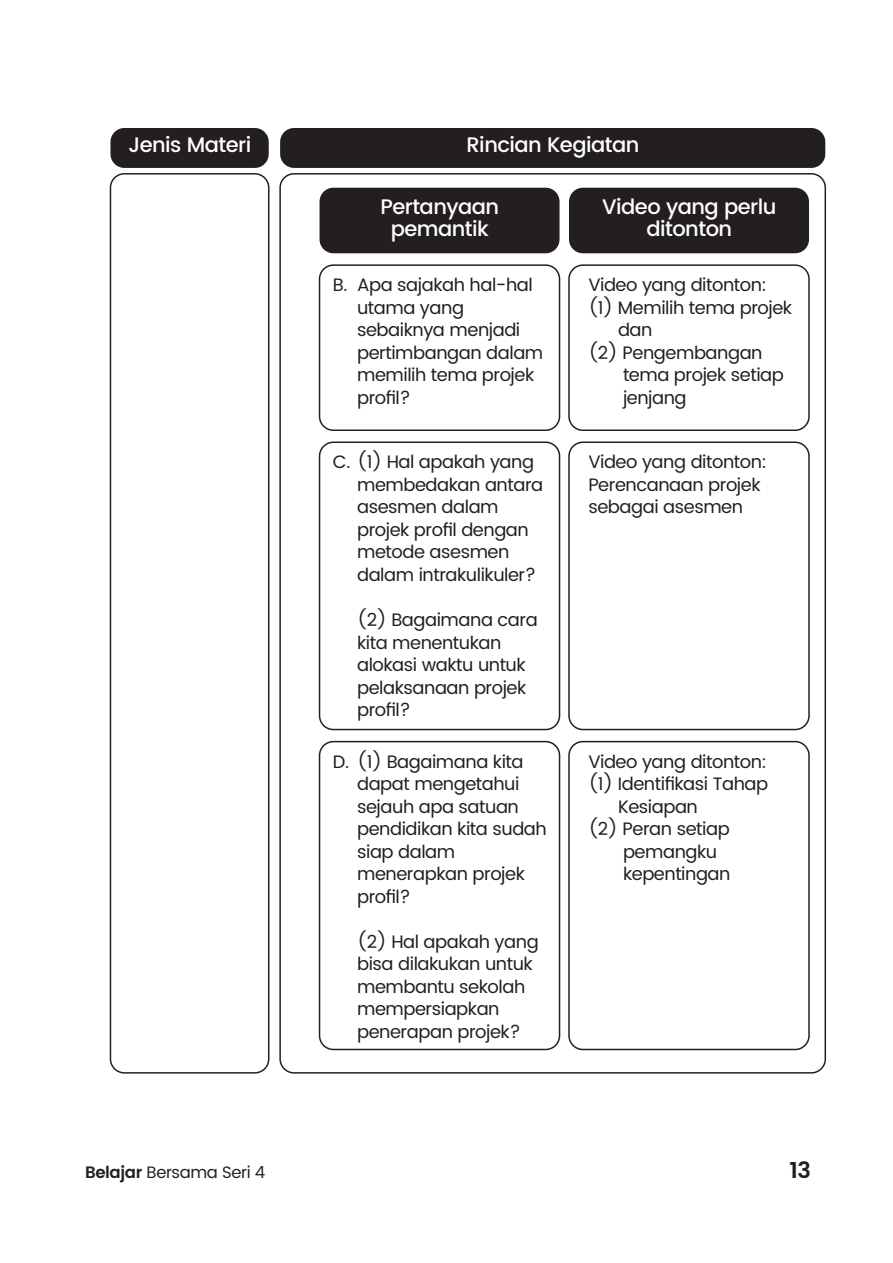
<style>
.page{position:relative;width:893px;height:1263px;background:#fff}
.page>*{position:absolute;margin:0;border:0;box-sizing:border-box;transform-origin:0 0}
.t1{font:600 22.5px "Poppins";color:#231f20}
.t2{font:500 21px/22.4px "Poppins";letter-spacing:-.025em;color:#fff;text-align:center}
.t3{font:18px/22.5px "Poppins";letter-spacing:-.025em;color:#231f20}
.t4{font:16.5px "Poppins";letter-spacing:-.025em;color:#231f20}
.s1{font-weight:600}
</style>
<div class="page">
<div style="left:569px;top:188px;width:240px;height:65px;background:#231f20;border-radius:14px"></div>
<div style="left:110px;top:128px;width:159px;height:40px;background:#231f20;border-radius:14px"></div>
<div style="left:280px;top:128px;width:545px;height:40px;background:#231f20;border-radius:14px"></div>
<div style="left:320px;top:188px;width:239px;height:65px;background:#231f20;border-radius:14px"></div>
<div style="left:110px;top:173px;width:159px;height:900px;border:2px solid #231f20;border-radius:14px"></div>
<div style="left:319px;top:264px;width:241px;height:167px;border:2px solid #231f20;border-radius:14px"></div>
<div style="left:568px;top:264px;width:242px;height:167px;border:2px solid #231f20;border-radius:14px"></div>
<div style="left:319px;top:741px;width:241px;height:309px;border:2px solid #231f20;border-radius:14px"></div>
<div style="left:568px;top:741px;width:242px;height:309px;border:2px solid #231f20;border-radius:14px"></div>
<div style="left:319px;top:441px;width:241px;height:289px;border:2px solid #231f20;border-radius:14px"></div>
<div style="left:568px;top:441px;width:242px;height:289px;border:2px solid #231f20;border-radius:14px"></div>
<p class="t2" style="left:128px;top:134px;width:124px">Jenis Materi</p>
<p class="t2" style="left:467px;top:134px;width:174px">Rincian Kegiatan</p>
<p class="t2" style="left:380px;top:196px;width:120px">Pertanyaan pemantik</p>
<p class="t2" style="left:602px;top:196px;width:176px">Video yang perlu ditonton</p>
<p class="t3" style="left:333px;top:274px;width:16px">B.</p>
<p class="t3" style="left:357px;top:274px;width:188px">Apa sajakah hal-hal utama yang sebaiknya menjadi pertimbangan dalam memilih tema projek profil?</p>
<p class="t3" style="left:588px;top:274px;width:180px">Video yang ditonton:</p>
<p class="t3" style="left:588px;top:297px;width:205px">(1) Memilih tema projek</p>
<p class="t3" style="left:618px;top:319px;width:36px">dan</p>
<p class="t3" style="left:588px;top:342px;width:176px">(2) Pengembangan</p>
<p class="t3" style="left:623px;top:364px;width:162px">tema projek setiap</p>
<p class="t3" style="left:623px;top:387px;width:65px">jenjang</p>
<p class="t3" style="left:357px;top:451px;width:188px;text-indent:-24px">C. (1) Hal apakah yang membedakan antara asesmen dalam projek profil dengan metode asesmen dalam intrakulikuler?</p>
<p class="t3" style="left:357px;top:609px;width:182px">(2) Bagaimana cara kita menentukan alokasi waktu untuk pelaksanaan projek profil?</p>
<p class="t3" style="left:357px;top:751px;width:191px;text-indent:-24px">D. (1) Bagaimana kita dapat mengetahui sejauh apa satuan pendidikan kita sudah siap dalam menerapkan projek profil?</p>
<p class="t3" style="left:357px;top:931px;width:183px">(2) Hal apakah yang bisa dilakukan untuk membantu sekolah mempersiapkan penerapan projek?</p>
<p class="t3" style="left:588px;top:451px;width:180px">Video yang ditonton:<br>Perencanaan projek sebagai asesmen</p>
<p class="t3" style="left:588px;top:751px;width:180px">Video yang ditonton:</p>
<p class="t3" style="left:588px;top:773px;width:181px">(1) Identifikasi Tahap</p>
<p class="t3" style="left:618px;top:796px;width:81px">Kesiapan</p>
<p class="t3" style="left:588px;top:818px;width:143px">(2) Peran setiap</p>
<p class="t3" style="left:623px;top:841px;width:96px">pemangku</p>
<p class="t3" style="left:623px;top:863px;width:109px">kepentingan</p>
<p class="t4" style="left:85px;top:1160px;width:182px"><span class="s1">Belajar</span> Bersama Seri 4</p>
<p class="t1" style="left:789px;top:1153px;width:23px">13</p>
</div>
